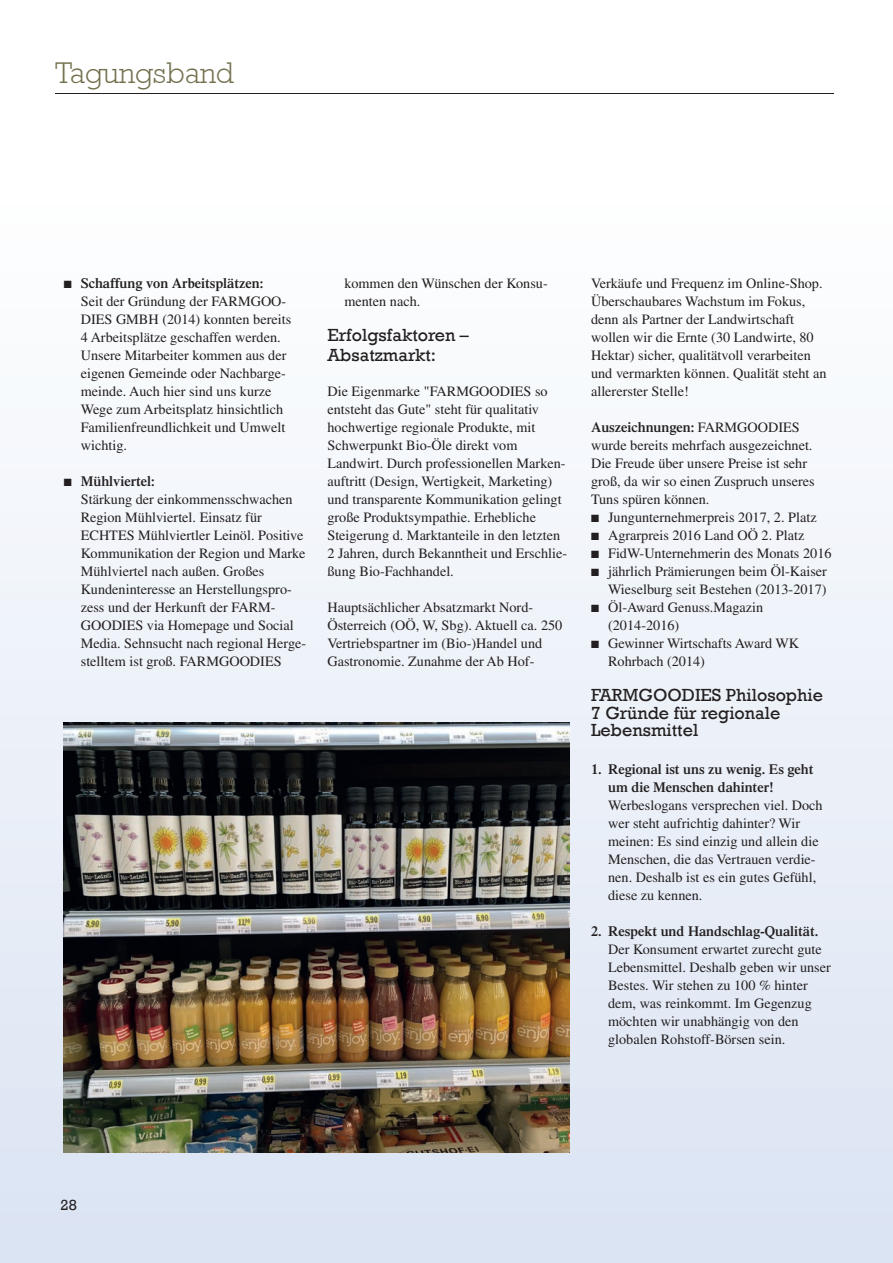
<style>
.page{position:relative;width:893px;height:1263px;background:#fff}
.page>*{position:absolute;margin:0;border:0;box-sizing:border-box;transform-origin:0 0}
.t1{font:300 30px "Rockwell";color:#72704d}
.t2{font:18px/17.2px "Rockwell";color:#231f20}
.t3{font:15px "Rockwell";color:#231f20}
.t4{font:14.25px/18px "Times LT Std";color:#231f20}
.t5{font:600 14.25px/18px "Times LT Std";color:#231f20}
.s1{font-weight:600}
</style>
<div class="page">
<div style="left:0;top:195px;width:893px;height:1068px;background:linear-gradient(to bottom,#fefefe,#dae4f3)"></div>
<hr style="left:55px;top:93px;width:778px;height:1px;background:#231f20">
<img style="left:64px;top:723px;width:506px;height:429px">
<h1 class="t1" style="left:55px;top:56px;width:180px">Tagungsband</h1>
<p class="t4" style="left:81px;top:274px;width:212px;text-indent:-17px">■ <span class="s1">Schaffung von Arbeitsplätzen:<br></span>Seit der Gründung der FARMGOO-<br>DIES GMBH (2014) konnten bereits<br>4 Arbeitsplätze geschaffen werden.<br>Unsere Mitarbeiter kommen aus der eigenen Gemeinde oder Nachbarge&shy;meinde. Auch hier sind uns kurze<br>Wege zum Arbeitsplatz hinsichtlich<br>Familienfreundlichkeit und Umwelt wichtig.</p>
<p class="t4" style="left:81px;top:472px;width:227px;text-indent:-17px">■ <span class="s1">Mühlviertel:<br></span>Stärkung der einkommensschwachen<br>Region Mühlviertel. Einsatz für<br>ECHTES Mühlviertler Leinöl. Positive<br>Kommunikation der Region und Marke<br>Mühlviertel nach außen. Großes<br>Kundeninteresse an Herstellungspro&shy;zess und der Herkunft der FARM-<br>GOODIES via Homepage und Social<br>Media. Sehnsucht nach regional Herge&shy;stelltem ist groß. FARMGOODIES</p>
<p class="t4" style="left:344px;top:274px;width:205px">kommen den Wünschen der Konsu&shy;menten nach.</p>
<p class="t2" style="left:327px;top:325px;width:143px;line-height:20.2px">Erfolgsfaktoren –<br>Absatzmarkt:</p>
<p class="t4" style="left:327px;top:382px;width:241px">Die Eigenmarke "FARMGOODIES so entsteht das Gute" steht für qualitativ hochwertige regionale Produkte, mit Schwerpunkt Bio-Öle direkt vom Landwirt. Durch professionellen Marken&shy;auftritt (Design, Wertigkeit, Marketing) und transparente Kommunikation gelingt große Produktsympathie. Erhebliche Steigerung d. Marktanteile in den letzten 2 Jahren, durch Bekanntheit und Erschlie&shy;ßung Bio-Fachhandel.</p>
<p class="t4" style="left:327px;top:598px;width:236px">Hauptsächlicher Absatzmarkt Nord-Österreich (OÖ, W, Sbg). Aktuell ca. 250<br>Vertriebspartner im (Bio-)Handel und Gastronomie. Zunahme der Ab Hof-</p>
<p class="t4" style="left:591px;top:274px;width:237px">Verkäufe und Frequenz im Online-Shop.<br>Überschaubares Wachstum im Fokus, denn als Partner der Landwirtschaft wollen wir die Ernte (30 Landwirte, 80<br>Hektar) sicher, qualitätvoll verarbeiten und vermarkten können. Qualität steht an allererster Stelle!</p>
<p class="t4" style="left:591px;top:418px;width:225px"><span class="s1">Auszeichnungen:</span> FARMGOODIES wurde bereits mehrfach ausgezeichnet.<br>Die Freude über unsere Preise ist sehr groß, da wir so einen Zuspruch unseres Tuns spüren können.</p>
<p class="t4" style="left:591px;top:508px;width:227px">■ Jungunternehmerpreis 2017, 2. Platz</p>
<p class="t4" style="left:591px;top:526px;width:215px">■ Agrarpreis 2016 Land OÖ 2. Platz</p>
<p class="t4" style="left:591px;top:544px;width:242px">■ FidW-Unternehmerin des Monats 2016</p>
<p class="t4" style="left:591px;top:562px;width:237px;text-align:right">■ jährlich Prämierungen beim Öl-Kaiser<br>Wieselburg seit Bestehen (2013-2017)</p>
<p class="t4" style="left:608px;top:598px;width:157px;text-indent:-17px">■ Öl-Award Genuss.Magazin (2014-2016)</p>
<p class="t4" style="left:608px;top:634px;width:193px;text-indent:-17px">■ Gewinner Wirtschafts Award WK<br>Rohrbach (2014)</p>
<p class="t2" style="left:591px;top:687px;width:234px">FARMGOODIES Philosophie<br>7 Gründe für regionale<br>Lebensmittel</p>
<p class="t5" style="left:608px;top:760px;width:207px;text-indent:-17px">1. Regional ist uns zu wenig. Es geht um die Menschen dahinter!</p>
<p class="t4" style="left:608px;top:796px;width:216px">Werbeslogans versprechen viel. Doch wer steht aufrichtig dahinter? Wir meinen: Es sind einzig und allein die Menschen, die das Vertrauen verdie&shy;nen. Deshalb ist es ein gutes Gefühl, diese zu kennen.</p>
<p class="t5" style="left:591px;top:922px;width:229px">2. Respekt und Handschlag-Qualität.</p>
<p class="t4" style="left:608px;top:940px;width:224px">Der Konsument erwartet zurecht gute Lebensmittel. Deshalb geben wir unser Bestes. Wir stehen zu 100 % hinter dem, was reinkommt. Im Gegenzug möchten wir unabhängig von den globalen Rohstoff-Börsen sein.</p>
<p class="t3" style="left:61px;top:1196px;width:18px">28</p>
</div>
